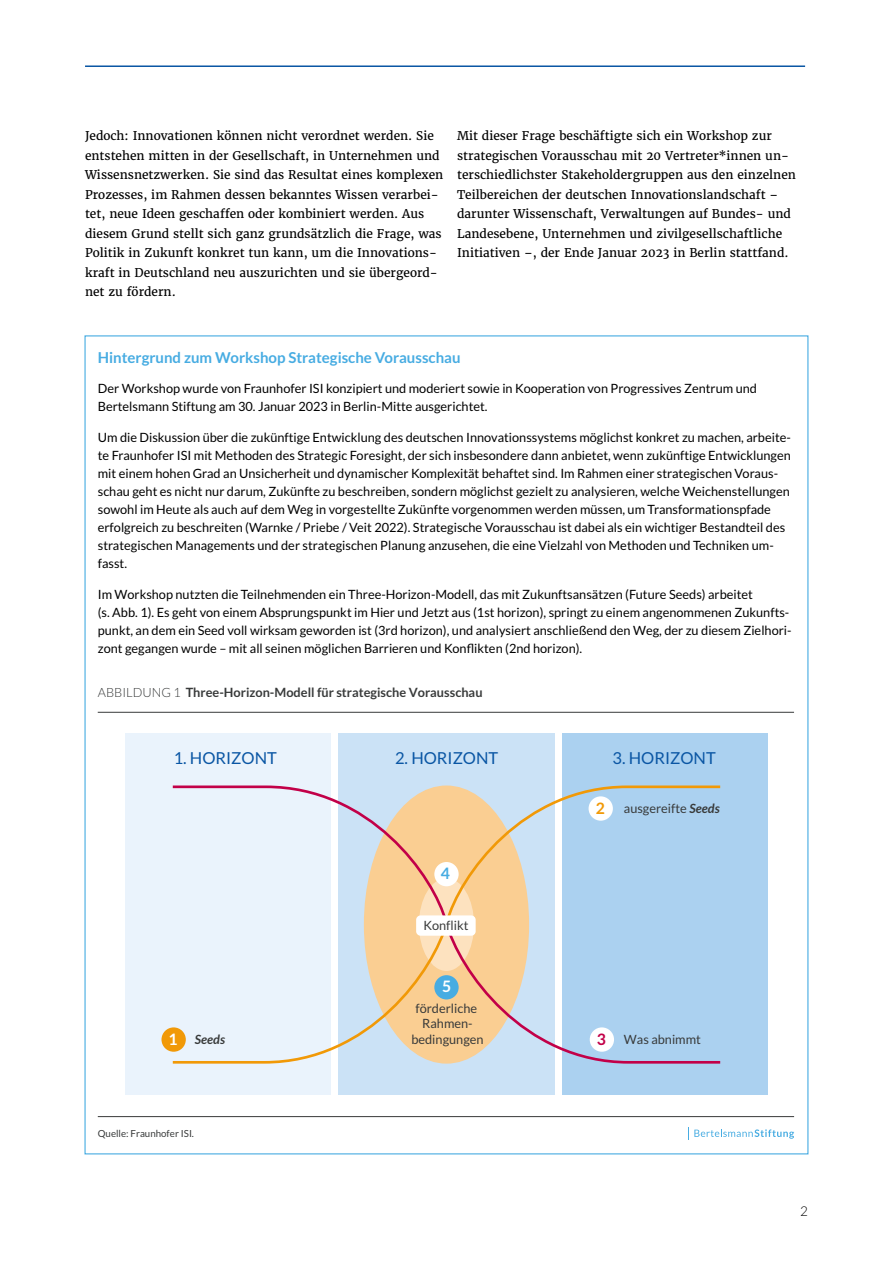
<style>
.page{position:relative;width:893px;height:1263px;background:#fff}
.page>*{position:absolute;margin:0;border:0;box-sizing:border-box;transform-origin:0 0}
.t1{font:16.5px "Lato";color:#0a56a4}
.t2{font:700 15.75px "Lato";color:#fff}
.t3{font:700 15.75px "Lato";color:#47ace2}
.t4{font:700 15.75px "Lato";color:#f19907}
.t5{font:700 15.75px "Lato";color:#c20048}
.t6{font:700 15px "Lato";color:#47ace2}
.t7{font:300 13.5px "Lato";color:#000}
.t8{font:12.75px/18px "Lato";color:#000}
.t9{font:12.75px/15.3px "Lato";color:#383a3a;text-align:center}
.t10{font:700 12.75px "Lato";color:#383a3a}
.t11{font:italic 700 12.75px "Lato";color:#383a3a}
.t12{font:12px/19.5px "Merriweather";color:#000}
.t13{font:9.75px "Lato";color:#383a3a}
.s1{font-weight:300}
.s2{font-weight:700;font-style:italic}
</style>
<div class="page">
<hr style="left:85px;top:65px;width:720px;height:2px;background:#0a56a4">
<div style="left:338px;top:733px;width:217px;height:361px;background:#cbe2f6"></div>
<div style="left:562px;top:733px;width:206px;height:361px;background:#abd1f0"></div>
<div style="left:125px;top:733px;width:206px;height:361px;background:#eaf3fc"></div>
<hr style="left:98px;top:712px;width:696px;height:1px;background:#383a3a">
<svg style="left:688px;top:1127px;width:106px;height:12px"></svg>
<hr style="left:98px;top:1116px;width:696px;height:1px;background:#383a3a">
<svg style="left:172px;top:785px;width:549px;height:279px"></svg>
<div style="left:161px;top:1027px;width:25px;height:25px;background:#f19907;border-radius:50%"></div>
<div style="left:434px;top:862px;width:25px;height:24px;background:#fff;border-radius:50%"></div>
<div style="left:434px;top:975px;width:25px;height:24px;background:#47ace2;border-radius:50%"></div>
<div style="left:589px;top:796px;width:24px;height:25px;background:#fff;border-radius:50%"></div>
<div style="left:590px;top:1027px;width:24px;height:25px;background:#fff;border-radius:50%"></div>
<div style="left:416px;top:915px;width:60px;height:21px;background:#fff;border-radius:4px"></div>
<p class="t12" style="left:85px;top:126px;width:360px">Jedoch: Innovationen können nicht verordnet werden. Sie entstehen mitten in der Gesellschaft, in Unternehmen und Wissensnetzwerken. Sie sind das Resultat eines komplexen Prozesses, im Rahmen dessen bekanntes Wissen verarbei&shy;tet, neue Ideen geschaffen oder kombiniert werden. Aus diesem Grund stellt sich ganz grundsätzlich die Frage, was Politik in Zukunft konkret tun kann, um die Innovations&shy;kraft in Deutschland neu auszurichten und sie übergeord&shy;net zu fördern.</p>
<p class="t12" style="left:457px;top:126px;width:340px">Mit dieser Frage beschäftigte sich ein Workshop zur strategischen Vorausschau mit 20 Vertreter*innen un&shy;terschiedlichster Stakeholdergruppen aus den einzelnen Teilbereichen der deutschen Innovationslandschaft – darunter Wissenschaft, Verwaltungen auf Bundes- und Landesebene, Unternehmen und zivilgesellschaftliche Initiativen –, der Ende Januar 2023 in Berlin stattfand.</p>
<p class="t6" style="left:98px;top:349px;width:364px">Hintergrund zum Workshop Strategische Vorausschau</p>
<p class="t8" style="left:98px;top:380px;width:661px">Der Workshop wurde von Fraunhofer ISI konzipiert und moderiert sowie in Kooperation von Progressives Zentrum und<br>Bertelsmann Stiftung am 30. Januar 2023 in Berlin-Mitte ausgerichtet.</p>
<p class="t8" style="left:98px;top:428px;width:695px">Um die Diskussion über die zukünftige Entwicklung des deutschen Innovationssystems möglichst konkret zu machen, arbeite&shy;te Fraunhofer ISI mit Methoden des Strategic Foresight, der sich insbesondere dann anbietet, wenn zukünftige Entwicklungen mit einem hohen Grad an Unsicherheit und dynamischer Komplexität behaftet sind. Im Rahmen einer strategischen Voraus&shy;schau geht es nicht nur darum, Zukünfte zu beschreiben, sondern möglichst gezielt zu analysieren, welche Weichenstellungen sowohl im Heute als auch auf dem Weg in vorgestellte Zukünfte vorgenommen werden müssen, um Transformationspfade erfolgreich zu beschreiten (Warnke / Priebe / Veit 2022). Strategische Vorausschau ist dabei als ein wichtiger Bestandteil des strategischen Managements und der strategischen Planung anzusehen, die eine Vielzahl von Methoden und Techniken um&shy;fasst.</p>
<p class="t8" style="left:98px;top:585px;width:695px">Im Workshop nutzten die Teilnehmenden ein Three-Horizon-Modell, das mit Zukunftsansätzen (Future Seeds) arbeitet<br>(s. Abb. 1). Es geht von einem Absprungspunkt im Hier und Jetzt aus (1st horizon), springt zu einem angenommenen Zukunfts&shy;punkt, an dem ein Seed voll wirksam geworden ist (3rd horizon), und analysiert anschließend den Weg, der zu diesem Zielhori&shy;zont gegangen wurde – mit all seinen möglichen Barrieren und Konflikten (2nd horizon).</p>
<p class="t10" style="left:98px;top:685px;width:386px"><span class="s1">ABBILDUNG 1</span> Three-Horizon-Modell für strategische Vorausschau</p>
<p class="t1" style="left:174px;top:749px;width:105px">1. HORIZONT</p>
<p class="t1" style="left:395px;top:749px;width:105px">2. HORIZONT</p>
<p class="t1" style="left:612px;top:749px;width:105px">3. HORIZONT</p>
<p class="t2" style="left:169px;top:1030px;width:11px">1</p>
<p class="t11" style="left:195px;top:1032px;width:32px">Seeds</p>
<p class="t13" style="left:98px;top:1127px;width:98px">Quelle: Fraunhofer ISI.</p>
<p class="t3" style="left:441px;top:864px;width:11px">4</p>
<p class="t9" style="left:423px;top:918px;width:47px">Konflikt</p>
<p class="t2" style="left:442px;top:977px;width:11px">5</p>
<p class="t9" style="left:411px;top:1000px;width:74px">förderliche<br>Rahmen&shy;bedingungen</p>
<p class="t4" style="left:596px;top:799px;width:11px">2</p>
<p class="t9" style="left:624px;top:801px;width:97px">ausgereifte <span class="s2">Seeds</span></p>
<p class="t5" style="left:597px;top:1030px;width:11px">3</p>
<p class="t9" style="left:624px;top:1031px;width:79px">Was abnimmt</p>
<p class="t7" style="left:800px;top:1204px;width:9px">2</p>
</div>
